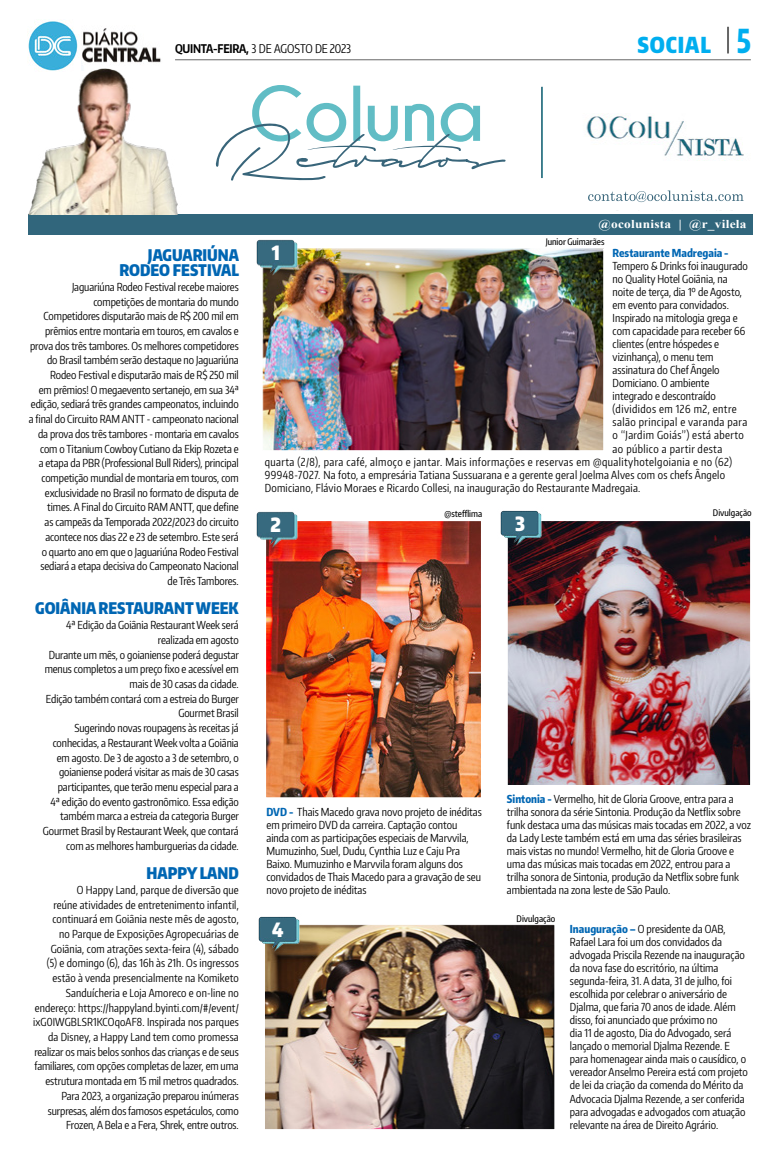
<style>
.page{position:relative;width:780px;height:1163px;background:#fff}
.page>*{position:absolute;margin:0;border:0;box-sizing:border-box;transform-origin:0 0}
.t1{font:900 22px "Encode Sans Compressed";letter-spacing:.04em;color:#00aeef}
.t2{font:900 19.7px "Encode Sans Narrow";color:#fff;scale:.87 1}
.t3{font:900 16px/14.7px "Encode Sans Compressed";color:#0066b3;text-align:right}
.t4{font:12px "Encode Sans Compressed";letter-spacing:-.01em;color:#000}
.t5{font:700 12px "Times New Roman";letter-spacing:.02em;color:#fff;scale:1.11 1}
.t6{font:11px/14.7px "Encode Sans Compressed";color:#000;text-align:right}
.t7{font:11px "Encode Sans Compressed";letter-spacing:.04em;color:#000}
.t8{font:11px "Encode Sans Compressed";letter-spacing:.02em;color:#000}
.t9{font:800 11px "Encode Sans Compressed";color:#0066b3}
.t10{font:500 9px "Encode Sans Compressed";color:#000}
.s1{font-weight:700}
.s2{font-weight:800;font-size:33px}
.s3{font-weight:800;color:#0066b3}
</style>
<div class="page">
<img style="left:28px;top:20px;width:133px;height:47px">
<hr style="left:175px;top:59px;width:575px;height:1px;background:#000">
<hr style="left:727px;top:27px;width:2px;height:26px;background:#000">
<img style="left:509px;top:522px;width:239px;height:261px">
<div style="left:506px;top:519px;width:245px;height:267px;border:2px solid #fff"></div>
<img style="left:267px;top:521px;width:213px;height:275px">
<div style="left:265px;top:519px;width:217px;height:279px;border:1px solid #fff"></div>
<img style="left:266px;top:926px;width:287px;height:201px">
<div style="left:264px;top:924px;width:291px;height:205px;border:1px solid #fff"></div>
<img style="left:256px;top:511px;width:43px;height:39px">
<img style="left:258px;top:916px;width:43px;height:38px">
<img style="left:500px;top:510px;width:43px;height:38px">
<img style="left:215px;top:85px;width:529px;height:126px">
<img style="left:541px;top:87px;width:2px;height:91px">
<div style="left:28px;top:214px;width:725px;height:20px;background:#31667c"></div>
<img style="left:28px;top:67px;width:150px;height:147px">
<img style="left:264px;top:250px;width:338px;height:199px">
<div style="left:262px;top:248px;width:342px;height:203px;border:1px solid #fff"></div>
<img style="left:256px;top:239px;width:43px;height:38px">
<p class="t4" style="left:175px;top:40px;width:177px"><span class="s1">QUINTA-FEIRA,</span> 3 de agosto DE 2023</p>
<p class="t1" style="left:637px;top:30px;width:115px">SOCIAL <span class="s2">5</span></p>
<p class="t5" style="left:598px;top:215px;width:135px">@ocolunista | @r_vilela</p>
<p class="t3" style="left:119px;top:247px;width:121px">JAGUARIÚNA<br>RODEO FESTIVAL</p>
<p class="t6" style="left:29px;top:279px;width:211px">Jaguariúna Rodeo Festival recebe maiores competições de montaria do mundo<br>Competidores disputarão mais de R$ 200 mil em prêmios entre montaria em touros, em cavalos e prova dos três tambores. Os melhores competidores do Brasil também serão destaque no Jaguariúna Rodeo Festival e disputarão mais de R$ 250 mil<br>em prêmios! O megaevento sertanejo, em sua 34ª edição, sediará três grandes campeonatos, incluindo a final do Circuito RAM ANTT - campeonato nacional da prova dos três tambores - montaria em cavalos com o Titanium Cowboy Cutiano da Ekip Rozeta e<br>a etapa da PBR (Professional Bull Riders), principal competição mundial de montaria em touros, com exclusividade no Brasil no formato de disputa de times. A Final do Circuito RAM ANTT, que define<br>as campeãs da Temporada 2022/2023 do circuito acontece nos dias 22 e 23 de setembro. Este será<br>o quarto ano em que o Jaguariúna Rodeo Festival sediará a etapa decisiva do Campeonato Nacional de Três Tambores.</p>
<p class="t3" style="left:35px;top:600px;width:205px">GOIÂNIA RESTAURANT WEEK</p>
<p class="t6" style="left:43px;top:617px;width:197px">4ª Edição da Goiânia Restaurant Week será realizada em agosto<br>Durante um mês, o goianiense poderá degustar menus completos a um preço fixo e acessível em mais de 30 casas da cidade.<br>Edição também contará com a estreia do Burger Gourmet Brasil<br>Sugerindo novas roupagens às receitas já conhecidas, a Restaurant Week volta a Goiânia em agosto. De 3 de agosto a 3 de setembro, o goianiense poderá visitar as mais de 30 casas participantes, que terão menu especial para a<br>4ª edição do evento gastronômico. Essa edição também marca a estreia da categoria Burger Gourmet Brasil by Restaurant Week, que contará com as melhores hamburguerias da cidade.</p>
<p class="t3" style="left:146px;top:865px;width:94px">HAPPY LAND</p>
<p class="t6" style="left:33px;top:882px;width:207px">O Happy Land, parque de diversão que<br>reúne atividades de entretenimento infantil, continuará em Goiânia neste mês de agosto,<br>no Parque de Exposições Agropecuárias de Goiânia, com atrações sexta-feira (4), sábado<br>(5) e domingo (6), das 16h às 21h. Os ingressos estão à venda presencialmente na Komiketo Sanduícheria e Loja Amoreco e on-line no endereço: https://happyland.byinti.com/#/event/ ixG0IWGBLSR1KCOqoAF8. Inspirada nos parques da Disney, a Happy Land tem como promessa realizar os mais belos sonhos das crianças e de seus familiares, com opções completas de lazer, em uma estrutura montada em 15 mil metros quadrados.<br>Para 2023, a organização preparou inúmeras surpresas, além dos famosos espetáculos, como Frozen, A Bela e a Fera, Shrek, entre outros.</p>
<p class="t10" style="left:545px;top:236px;width:60px">Junior Guimarães</p>
<p class="t2" style="left:272px;top:239px;width:11px">1</p>
<p class="t9" style="left:612px;top:246px;width:117px">Restaurante Madregaia -</p>
<p class="t6" style="left:612px;top:258px;width:137px">Tempero &amp; Drinks foi inaugurado</p>
<p class="t6" style="left:612px;top:271px;width:116px">no Quality Hotel Goiânia, na</p>
<p class="t6" style="left:612px;top:284px;width:131px">noite de terça, dia 1º de Agosto,</p>
<p class="t6" style="left:612px;top:297px;width:118px">em evento para convidados.</p>
<p class="t6" style="left:612px;top:310px;width:126px">Inspirado na mitologia grega e</p>
<p class="t6" style="left:612px;top:323px;width:134px">com capacidade para receber 66</p>
<p class="t6" style="left:612px;top:336px;width:108px">clientes (entre hóspedes e</p>
<p class="t6" style="left:612px;top:349px;width:102px">vizinhança), o menu tem</p>
<p class="t6" style="left:612px;top:362px;width:108px">assinatura do Chef Ângelo</p>
<p class="t6" style="left:612px;top:375px;width:98px">Domiciano. O ambiente</p>
<p class="t6" style="left:612px;top:388px;width:105px">integrado e descontraído</p>
<p class="t7" style="left:612px;top:402px;width:125px">(divididos em 126 m2, entre</p>
<p class="t7" style="left:612px;top:415px;width:136px">salão principal e varanda para</p>
<p class="t7" style="left:612px;top:428px;width:133px">o “Jardim Goiás”) está aberto</p>
<p class="t7" style="left:612px;top:441px;width:111px">ao público a partir desta</p>
<p class="t7" style="left:265px;top:454px;width:469px">quarta (2/8), para café, almoço e jantar. Mais informações e reservas em @qualityhotelgoiania e no (62)</p>
<p class="t8" style="left:265px;top:467px;width:461px">99948-7027. Na foto, a empresária Tatiana Sussuarana e a gerente geral Joelma Alves com os chefs Ângelo</p>
<p class="t8" style="left:265px;top:480px;width:377px">Domiciano, Flávio Moraes e Ricardo Collesi, na inauguração do Restaurante Madregaia.</p>
<p class="t2" style="left:270px;top:512px;width:14px">2</p>
<p class="t10" style="left:444px;top:508px;width:39px">@stefflima</p>
<p class="t10" style="left:713px;top:507px;width:40px">Divulgação</p>
<p class="t2" style="left:515px;top:510px;width:13px">3</p>
<p class="t6" style="left:266px;top:804px;width:217px;line-height:13px;text-align:left"><span class="s3">DVD -</span> Thais Macedo grava novo projeto de inéditas em primeiro DVD da carreira. Captação contou ainda com as participações especiais de Marvvila, Mumuzinho, Suel, Dudu, Cynthia Luz e Caju Pra Baixo. Mumuzinho e Marvvila foram alguns dos convidados de Thais Macedo para a gravação de seu novo projeto de inéditas</p>
<p class="t2" style="left:272px;top:916px;width:15px">4</p>
<p class="t6" style="left:507px;top:792px;width:245px;line-height:13px;text-align:left"><span class="s3">Sintonia -</span> Vermelho, hit de Gloria Groove, entra para a trilha sonora da série Sintonia. Produção da Netflix sobre funk destaca uma das músicas mais tocadas em 2022, a voz da Lady Leste também está em uma das séries brasileiras mais vistas no mundo! Vermelho, hit de Gloria Groove e uma das músicas mais tocadas em 2022, entrou para a trilha sonora de Sintonia, produção da Netflix sobre funk ambientada na zona leste de São Paulo.</p>
<p class="t10" style="left:516px;top:912px;width:40px">Divulgação</p>
<p class="t6" style="left:570px;top:922px;width:179px;line-height:13px;text-align:left"><span class="s3">Inauguração –</span> O presidente da OAB, Rafael Lara foi um dos convidados da advogada Priscila Rezende na inauguração da nova fase do escritório, na última segunda-feira, 31. A data, 31 de julho, foi escolhida por celebrar o aniversário de Djalma, que faria 70 anos de idade. Além disso, foi anunciado que próximo no<br>dia 11 de agosto, Dia do Advogado, será lançado o memorial Djalma Rezende. E para homenagear ainda mais o causídico, o vereador Anselmo Pereira está com projeto de lei da criação da comenda do Mérito da Advocacia Djalma Rezende, a ser conferida para advogadas e advogados com atuação relevante na área de Direito Agrário.</p>
</div>
